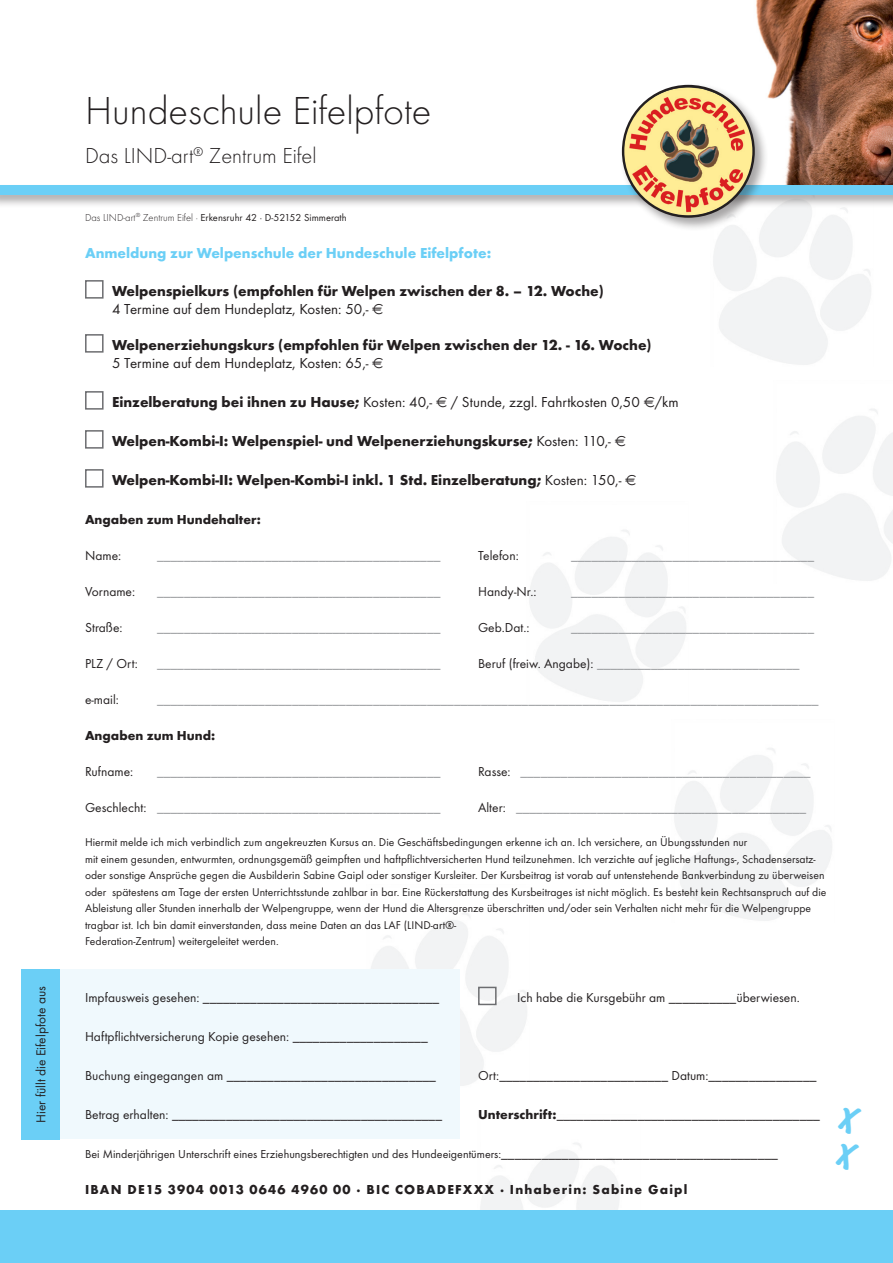
<style>
.page{position:relative;width:893px;height:1263px;background:#fff}
.page>*{position:absolute;margin:0;border:0;box-sizing:border-box;transform-origin:0 0}
.t1{font:700 46.8px/36.3px "Market";color:#6bcff6}
.t2{font:300 40.5px "Futura T";color:#231f20}
.t3{font:300 22.5px "Futura T";color:#231f20}
.t4{font:700 15px/18px "Futura T";color:#231f20}
.t5{font:15px "Futura T";color:#231f20}
.t6{font:700 15px "Futura T";color:#6bcff6}
.t7{font:13.5px "Futura T";color:#939598}
.t8{font:13.5px "Futura T";color:#231f20}
.t9{font:700 13.5px "Futura T";letter-spacing:.09em;color:#231f20}
.t10{font:700 13.5px "Futura T";color:#231f20}
.t11{font:12px "Futura T";color:#231f20}
.t12{font:11.7px/16.5px "Futura T";color:#231f20}
.t13{font:10.5px "Futura T";color:#231f20}
.s1{font-weight:300}
.s2{font-weight:400}
.s3{font-family:"Euro Logo";font-weight:400}
.s4{font-weight:700}
.s5{font-family:"Euro Logo"}
.s6{color:#231f20}
.s7{font-size:13.5px}
</style>
<div class="page">
<div style="left:28px;top:969px;width:431px;height:170px;background:#f0f9fd"></div>
<div style="left:0;top:1211px;width:893px;height:52px;background:#6bcff6"></div>
<div style="left:85px;top:280px;width:19px;height:19px;border:2px solid #6c6d70"></div>
<div style="left:85px;top:334px;width:19px;height:19px;border:2px solid #6c6d70"></div>
<div style="left:85px;top:391px;width:19px;height:19px;border:2px solid #6c6d70"></div>
<div style="left:85px;top:430px;width:19px;height:19px;border:2px solid #6c6d70"></div>
<div style="left:85px;top:469px;width:19px;height:19px;border:2px solid #6c6d70"></div>
<div style="left:478px;top:987px;width:19px;height:18px;border:2px solid #6c6d70"></div>
<img style="left:756px;top:0;width:137px;height:183px">
<div style="left:0;top:183px;width:893px;height:26px;background:#231f20;opacity:.4"></div>
<div style="left:0;top:185px;width:893px;height:9px;background:#6bcff6"></div>
<div style="left:620px;top:83px;width:149px;height:149px;background:#231f20;opacity:.4"></div>
<img style="left:623px;top:86px;width:131px;height:131px;border-radius:65px">
<div style="left:21px;top:969px;width:39px;height:171px;background:#6bcff6"></div>
<p class="t8" style="left:33px;top:1123px;width:138px;rotate:-90deg">Hier füllt die Eifelpfote aus</p>
<h2 class="t2" style="left:85px;top:87px;width:348px">Hundeschule Eifelpfote</h2>
<h3 class="t3" style="left:85px;top:143px;width:233px">Das LIND-art<sup>®</sup> Zentrum Eifel</h3>
<p class="t13" style="left:85px;top:211px;width:263px"><span class="s1">Das LIND-art</span><sup>®</sup> <span class="s1">Zentrum Eifel ·</span> Erkensruhr 42 · D-52152 Simmerath</p>
<p class="t6" style="left:85px;top:244px;width:408px">Anmeldung zur Welpenschule der Hundeschule Eifelpfote:</p>
<p class="t4" style="left:112px;top:282px;width:493px">Welpenspielkurs (empfohlen für Welpen zwischen der 8. – 12. Woche)<br><span class="s2">4 Termine auf dem Hundeplatz, Kosten: 50,-</span> <span class="s3">7</span></p>
<p class="t4" style="left:112px;top:336px;width:541px">Welpenerziehungskurs (empfohlen für Welpen zwischen der 12. - 16. Woche)<br><span class="s2">5 Termine auf dem Hundeplatz, Kosten: 65,-</span> <span class="s3">7</span></p>
<p class="t5" style="left:112px;top:393px;width:568px"><span class="s4">Einzelberatung bei ihnen zu Hause;</span> Kosten: 40,- <span class="s5">7</span> / Stunde, zzgl. Fahrtkosten 0,50 <span class="s5">7</span>/km</p>
<p class="t4" style="left:112px;top:432px;width:515px">Welpen-Kombi-I: Welpenspiel- und Welpenerziehungskurse; <span class="s2">Kosten: 110,-</span> <span class="s3">7</span></p>
<p class="t4" style="left:112px;top:471px;width:526px">Welpen-Kombi-II: Welpen-Kombi-I inkl. 1 Std. Einzelberatung; <span class="s2">Kosten: 150,-</span> <span class="s3">7</span></p>
<p class="t10" style="left:85px;top:511px;width:177px">Angaben zum Hundehalter:</p>
<p class="t8" style="left:85px;top:547px;width:38px">Name:</p>
<p class="t7" style="left:157px;top:547px;width:285px">__________________________________________</p>
<p class="t8" style="left:478px;top:547px;width:42px">Telefon:</p>
<p class="t7" style="left:571px;top:547px;width:244px">____________________________________</p>
<p class="t8" style="left:85px;top:583px;width:52px">Vorname:</p>
<p class="t8" style="left:85px;top:619px;width:39px">Straße:</p>
<p class="t7" style="left:157px;top:583px;width:285px">__________________________________________</p>
<p class="t8" style="left:478px;top:583px;width:60px">Handy-Nr.:</p>
<p class="t7" style="left:571px;top:583px;width:244px">____________________________________</p>
<p class="t7" style="left:157px;top:619px;width:285px">__________________________________________</p>
<p class="t8" style="left:478px;top:619px;width:53px">Geb.Dat.:</p>
<p class="t7" style="left:571px;top:619px;width:244px">____________________________________</p>
<p class="t8" style="left:85px;top:655px;width:54px">PLZ / Ort:</p>
<p class="t7" style="left:157px;top:655px;width:285px">__________________________________________</p>
<p class="t7" style="left:478px;top:655px;width:323px"><span class="s6">Beruf (freiw. Angabe):</span> ______________________________</p>
<p class="t8" style="left:85px;top:691px;width:35px">e-mail:</p>
<p class="t7" style="left:157px;top:691px;width:663px">__________________________________________________________________________________________________</p>
<p class="t10" style="left:85px;top:727px;width:132px">Angaben zum Hund:</p>
<p class="t8" style="left:85px;top:763px;width:50px">Rufname:</p>
<p class="t7" style="left:157px;top:763px;width:285px">__________________________________________</p>
<p class="t7" style="left:478px;top:763px;width:334px"><span class="s6">Rasse:</span> ___________________________________________</p>
<p class="t7" style="left:85px;top:799px;width:357px"><span class="s6">Geschlecht:</span> __________________________________________</p>
<p class="t7" style="left:478px;top:799px;width:330px"><span class="s6">Alter:</span> ___________________________________________</p>
<p class="t12" style="left:85px;top:834px;width:743px">Hiermit melde ich mich verbindlich zum angekreuzten Kursus an. Die Geschäftsbedingungen erkenne ich an. Ich versichere, an Übungsstunden nur<br>mit einem gesunden, entwurmten, ordnungsgemäß geimpften und haftpflichtversicherten Hund teilzunehmen. Ich verzichte auf jegliche Haftungs-, Schadensersatz&shy;oder sonstige Ansprüche gegen die Ausbilderin Sabine Gaipl oder sonstiger Kursleiter. Der Kursbeitrag ist vorab auf untenstehende Bankverbindung zu überweisen oder spätestens am Tage der ersten Unterrichtsstunde zahlbar in bar. Eine Rückerstattung des Kursbeitrages ist nicht möglich. Es besteht kein Rechtsanspruch auf die Ableistung aller Stunden innerhalb der Welpengruppe, wenn der Hund die Altersgrenze überschritten und/oder sein Verhalten nicht mehr für die Welpengruppe tragbar ist. Ich bin damit einverstanden, dass meine Daten an das LAF (LIND-art®-<br>Federation-Zentrum) weitergeleitet werden.</p>
<p class="t8" style="left:85px;top:990px;width:356px">Impfausweis gesehen: ___________________________________</p>
<p class="t8" style="left:517px;top:990px;width:284px">Ich habe die Kursgebühr am __________überwiesen.</p>
<p class="t8" style="left:85px;top:1029px;width:344px">Haftpflichtversicherung Kopie gesehen: ____________________</p>
<p class="t8" style="left:85px;top:1068px;width:352px">Buchung eingegangen am _______________________________</p>
<p class="t8" style="left:478px;top:1068px;width:340px">Ort:_________________________ Datum:________________</p>
<p class="t8" style="left:85px;top:1107px;width:359px">Betrag erhalten: ________________________________________</p>
<p class="t8" style="left:478px;top:1107px;width:343px"><span class="s4">Unterschrift:</span>_______________________________________</p>
<p class="t11" style="left:85px;top:1147px;width:694px">Bei Minderjährigen Unterschrift eines Erziehungsberechtigten und des Hundeeigentümers:<span class="s7">_________________________________________</span></p>
<p class="t9" style="left:85px;top:1182px;width:604px">IBAN DE15 3904 0013 0646 4960 00 · BIC COBADEFXXX · Inhaberin: Sabine Gaipl</p>
<h1 class="t1" style="left:836px;top:1099px;width:20px">x x</h1>
</div>
